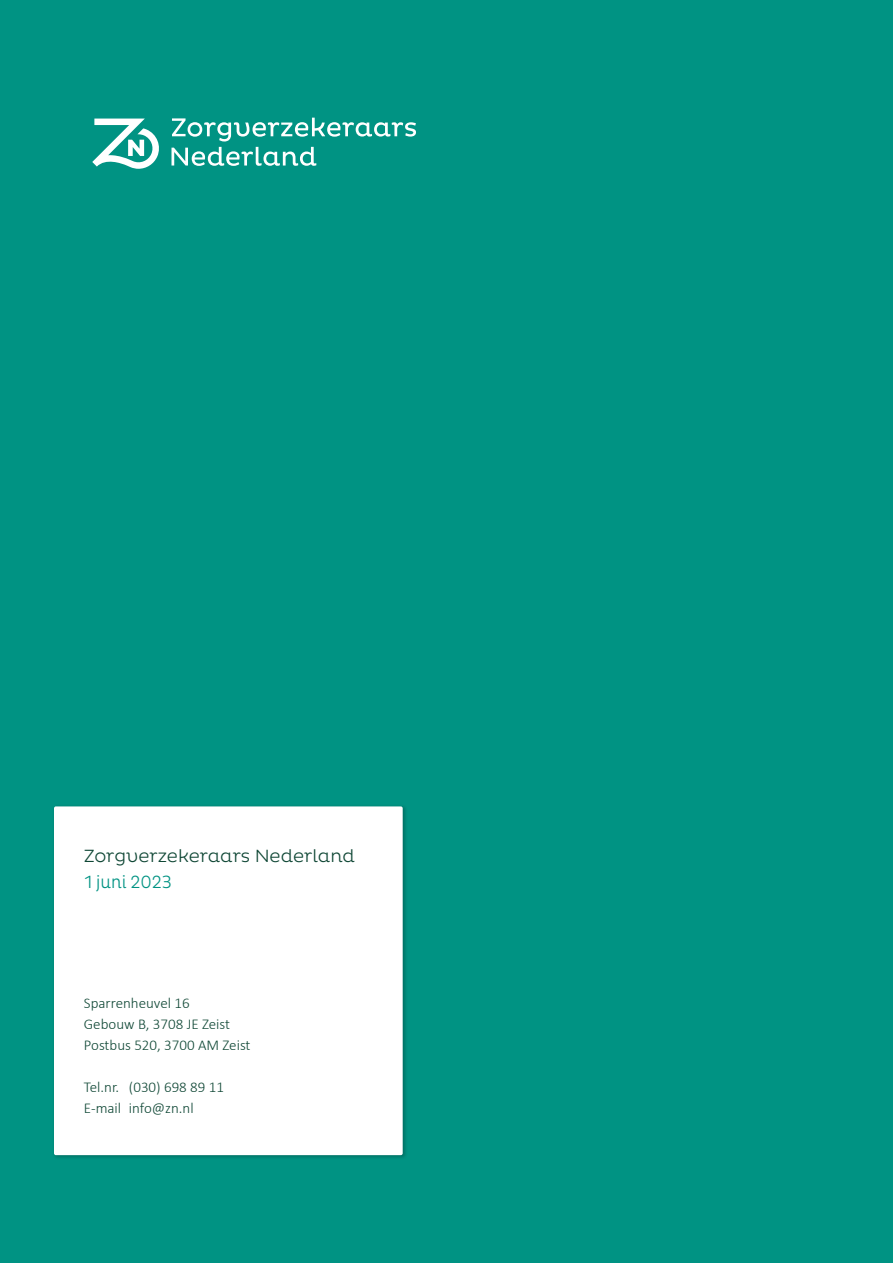
<style>
.page{position:relative;width:893px;height:1263px;background:#009383}
.page>*{position:absolute;margin:0;border:0;box-sizing:border-box;transform-origin:0 0}
.t1{font:300 18px "Pluto";color:#0f4735}
.t2{font:300 18px "Pluto Cond";color:#009383}
.t3{font:300 15px/21px "Calibri";color:#0f4735}
</style>
<div class="page">
<div style="left:52px;top:804px;width:356px;height:356px;background:#000;opacity:.25"></div>
<div style="left:54px;top:806px;width:349px;height:349px;background:#fff;border-radius:2px"></div>
<svg style="left:92px;top:119px;width:67px;height:50px"></svg>
<svg style="left:171px;top:118px;width:245px;height:48px"></svg>
<p class="t1" style="left:84px;top:845px;width:273px">Zorgverzekeraars Nederland</p>
<p class="t2" style="left:85px;top:872px;width:89px">1 juni 2023</p>
<p class="t3" style="left:84px;top:992px;width:168px">Sparrenheuvel 16<br>Gebouw B, 3708 JE Zeist<br>Postbus 520, 3700 AM Zeist</p>
<p class="t3" style="left:84px;top:1076px;width:142px">Tel.nr. (030) 698 89 11<br>E-mail info@zn.nl</p>
</div>
